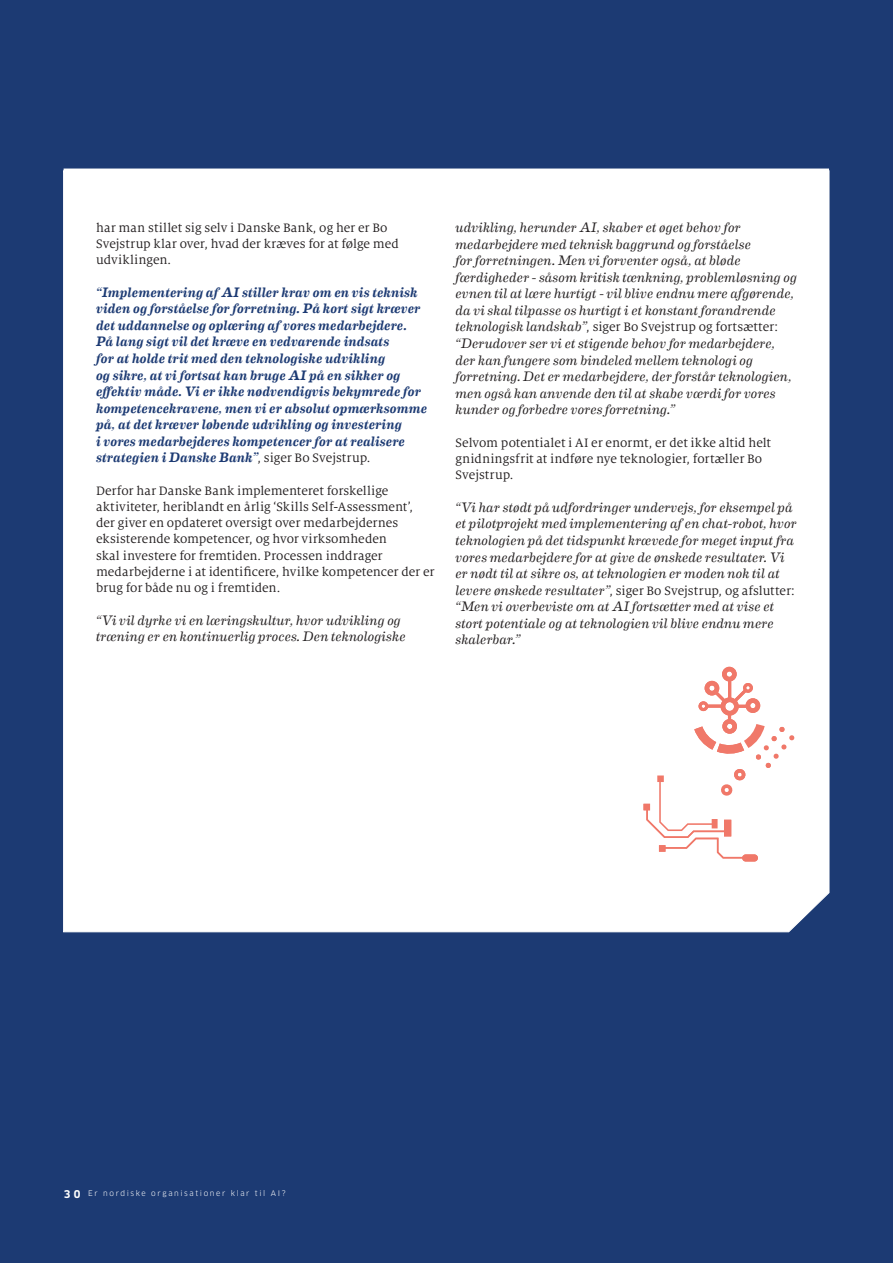
<style>
.page{position:relative;width:893px;height:1263px;background:#1c3a73}
.page>*{position:absolute;margin:0;border:0;box-sizing:border-box;transform-origin:0 0}
.t1{font:italic 13.8px/16.5px "Eames Century Modern";letter-spacing:.01em;color:#231f20}
.t2{font:italic 500 13.8px/16.5px "Eames Century Modern";letter-spacing:.01em;color:#1c3a73}
.t3{font:13.5px/16.2px "Milo Serif OT";color:#231f20}
.Genre{font:700 10.5px "Clan OT";color:#fff}
.Genre-2{font:7.5px "Clan OT";letter-spacing:.215em;color:#fff}
.s1{font-family:"Milo Serif OT";font-weight:400;font-style:normal;font-size:13.5px;color:#231f20}
.s2{font-family:"Eames Century Modern";font-style:italic;font-size:13.8px}
</style>
<div class="page">
<div style="left:63px;top:170px;width:766px;height:762px;background:#fff"></div>
<hr style="left:64px;top:169px;width:765px;height:4px;background:#fff">
<svg style="left:643px;top:667px;width:152px;height:194px;background:#fdf0ef"></svg>
<p class="t3" style="left:96px;top:219px;width:304px">har man stillet sig selv i Danske Bank, og her er Bo<br>Svejstrup klar over, hvad der kræves for at følge med udviklingen.</p>
<p class="t2" style="left:96px;top:283px;width:333px">“Implementering af AI stiller krav om en vis teknisk viden og forståelse for forretning. På kort sigt kræver det uddannelse og oplæring af vores medarbejdere.<br>På lang sigt vil det kræve en vedvarende indsats<br>for at holde trit med den teknologiske udvikling<br>og sikre, at vi fortsat kan bruge AI på en sikker og effektiv måde. Vi er ikke nødvendigvis bekymrede for kompetencekravene, men vi er absolut opmærksomme på, at det kræver løbende udvikling og investering<br>i vores medarbejderes kompetencer for at realisere strategien i Danske Bank”<span class="s1">, siger Bo Svejstrup.</span></p>
<p class="t3" style="left:96px;top:483px;width:340px">Derfor har Danske Bank implementeret forskellige aktiviteter, heriblandt en årlig ‘Skills Self-Assessment’, der giver en opdateret oversigt over medarbejdernes eksisterende kompetencer, og hvor virksomheden<br>skal investere for fremtiden. Processen inddrager medarbejderne i at identificere, hvilke kompetencer der er brug for både nu og i fremtiden.</p>
<p class="t1" style="left:96px;top:611px;width:311px">“Vi vil dyrke vi en læringskultur, hvor udvikling og træning er en kontinuerlig proces. Den teknologiske</p>
<p class="t1" style="left:455px;top:218px;width:343px">udvikling, herunder AI, skaber et øget behov for medarbejdere med teknisk baggrund og forståelse<br>for forretningen. Men vi forventer også, at bløde færdigheder - såsom kritisk tænkning, problemløsning og evnen til at lære hurtigt - vil blive endnu mere afgørende, da vi skal tilpasse os hurtigt i et konstant forandrende</p>
<p class="t3" style="left:455px;top:319px;width:324px"><span class="s2">teknologisk landskab”</span>, siger Bo Svejstrup og fortsætter:</p>
<p class="t1" style="left:455px;top:334px;width:338px">“Derudover ser vi et stigende behov for medarbejdere, der kan fungere som bindeled mellem teknologi og forretning. Det er medarbejdere, der forstår teknologien, men også kan anvende den til at skabe værdi for vores kunder og forbedre vores forretning.”</p>
<p class="t3" style="left:455px;top:435px;width:317px">Selvom potentialet i AI er enormt, er det ikke altid helt gnidningsfrit at indføre nye teknologier, fortæller Bo<br>Svejstrup.</p>
<p class="t1" style="left:455px;top:498px;width:343px">“Vi har stødt på udfordringer undervejs, for eksempel på et pilotprojekt med implementering af en chat-robot, hvor teknologien på det tidspunkt krævede for meget input fra vores medarbejdere for at give de ønskede resultater. Vi er nødt til at sikre os, at teknologien er moden nok til at</p>
<p class="t3" style="left:455px;top:583px;width:341px"><span class="s2">levere ønskede resultater”</span>, siger Bo Svejstrup, og afslutter:</p>
<p class="t1" style="left:455px;top:597px;width:320px;text-align:justify">“Men vi overbeviste om at AI fortsætter med at vise et stort potentiale og at teknologien vil blive endnu mere skalerbar.”</p>
<p class="Genre" style="left:64px;top:1188px;width:18px">3 0</p>
<p class="Genre-2" style="left:88px;top:1189px;width:199px">Er nordiske organisationer klar til AI?</p>
</div>
